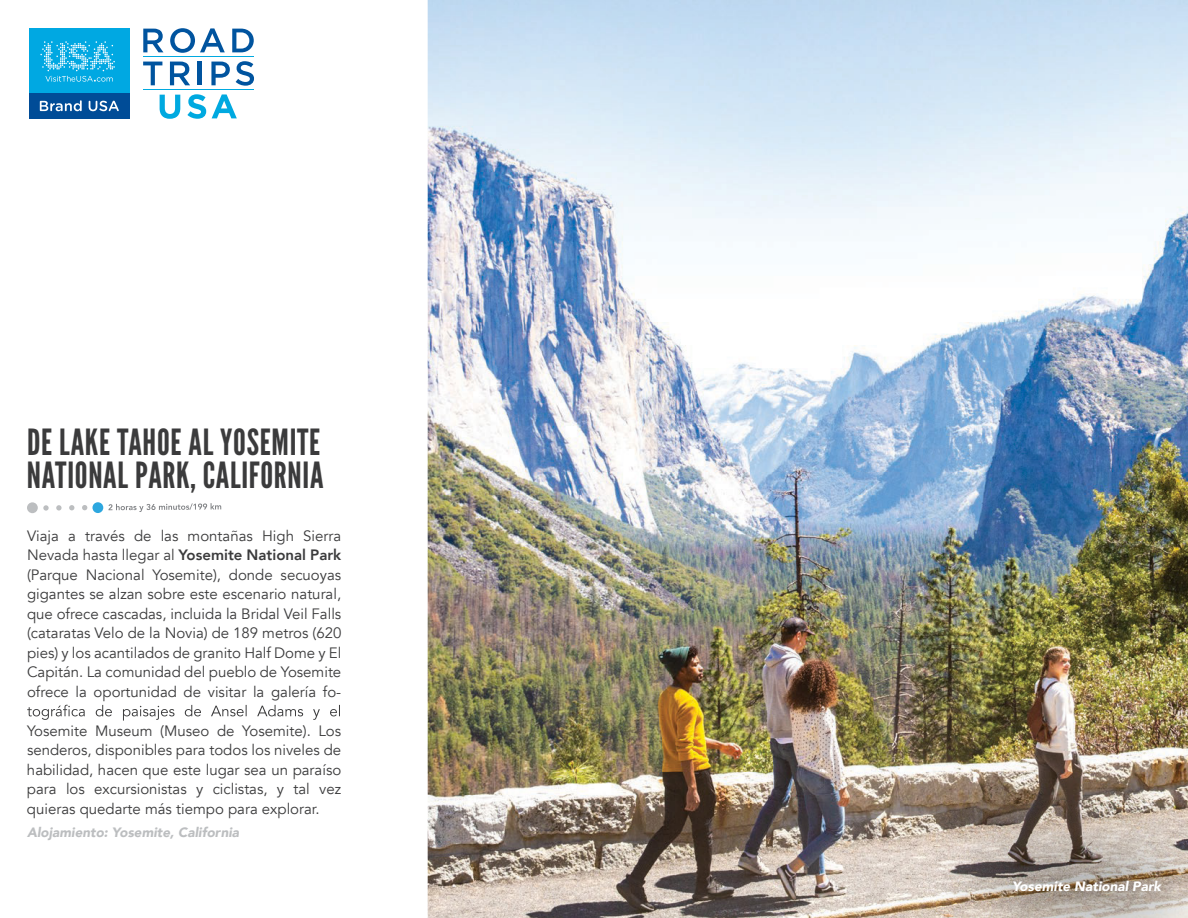
<style>
.page{position:relative;width:1188px;height:918px;background:#fff}
.page>*{position:absolute;margin:0;border:0;box-sizing:border-box;transform-origin:0 0}
.t1{font:36px/33px "League Gothic";letter-spacing:.02em;color:#3b3b3c}
.t2{font:15px/19.5px "Avenir";color:#3b3b3c;text-align:justify}
.t3{font:italic 900 13.5px "Avenir";color:#bcbec0}
.t4{font:italic 900 13.5px "Avenir";color:#fff}
.s1{font-weight:800}
</style>
<div class="page">
<img style="left:428px;top:0;width:760px;height:918px">
<svg style="left:27px;top:705px;width:313px;height:16px"></svg>
<img style="left:937px;top:800px;width:251px;height:118px">
<div style="left:92px;top:502px;width:11px;height:11px;background:#2da7df;border-radius:50%"></div>
<svg style="left:43px;top:505px;width:44px;height:6px"></svg>
<div style="left:27px;top:502px;width:11px;height:11px;background:#bcbec0;border-radius:50%"></div>
<svg style="left:109px;top:503px;width:112px;height:9px"></svg>
<div style="left:29px;top:29px;width:100px;height:90px;background:#00a8e2"></div>
<div style="left:29px;top:93px;width:101px;height:26px;background:#004c97"></div>
<svg style="left:40px;top:100px;width:42px;height:11px"></svg>
<svg style="left:89px;top:101px;width:30px;height:10px"></svg>
<svg style="left:40px;top:41px;width:75px;height:41px"></svg>
<svg style="left:143px;top:29px;width:20px;height:23px"></svg>
<svg style="left:170px;top:28px;width:55px;height:25px"></svg>
<svg style="left:232px;top:29px;width:22px;height:23px"></svg>
<svg style="left:143px;top:62px;width:19px;height:23px"></svg>
<svg style="left:170px;top:62px;width:20px;height:23px"></svg>
<hr style="left:198px;top:62px;width:4px;height:23px;background:#00549f">
<svg style="left:211px;top:62px;width:19px;height:23px"></svg>
<svg style="left:236px;top:61px;width:18px;height:25px"></svg>
<svg style="left:160px;top:95px;width:20px;height:24px"></svg>
<svg style="left:187px;top:94px;width:19px;height:25px"></svg>
<svg style="left:212px;top:94px;width:25px;height:24px"></svg>
<hr style="left:143px;top:90px;width:111px;height:1px;background:#00a9e0">
<hr style="left:143px;top:57px;width:111px;height:1px;background:#00a9e0">
<h1 class="t1" style="left:27px;top:425px;width:298px">DE LAKE TAHOE AL YOSEMITE<br>NATIONAL PARK, CALIFORNIA</h1>
<p class="t2" style="left:27px;top:526px;width:316px">Viaja a través de las montañas High Sierra Nevada hasta llegar al <span class="s1">Yosemite National Park </span>(Parque Nacional Yosemite), donde secuoyas gigantes se alzan sobre este escenario natural, que ofrece cascadas, incluida la Bridal Veil Falls (cataratas Velo de la Novia) de 189 metros (620 pies) y los acantilados de granito Half Dome y El Capitán. La comunidad del pueblo de Yosemite ofrece la oportunidad de visitar la galería fo-</p>
<p class="t2" style="left:27px;top:721px;width:316px">Yosemite Museum (Museo de Yosemite). Los senderos, disponibles para todos los niveles de habilidad, hacen que este lugar sea un paraíso para los excursionistas y ciclistas, y tal vez quieras quedarte más tiempo para explorar.</p>
<p class="t3" style="left:27px;top:821px;width:214px">Alojamiento: Yosemite, California</p>
<p class="t4" style="left:1012px;top:875px;width:150px">Yosemite National Park</p>
</div>
